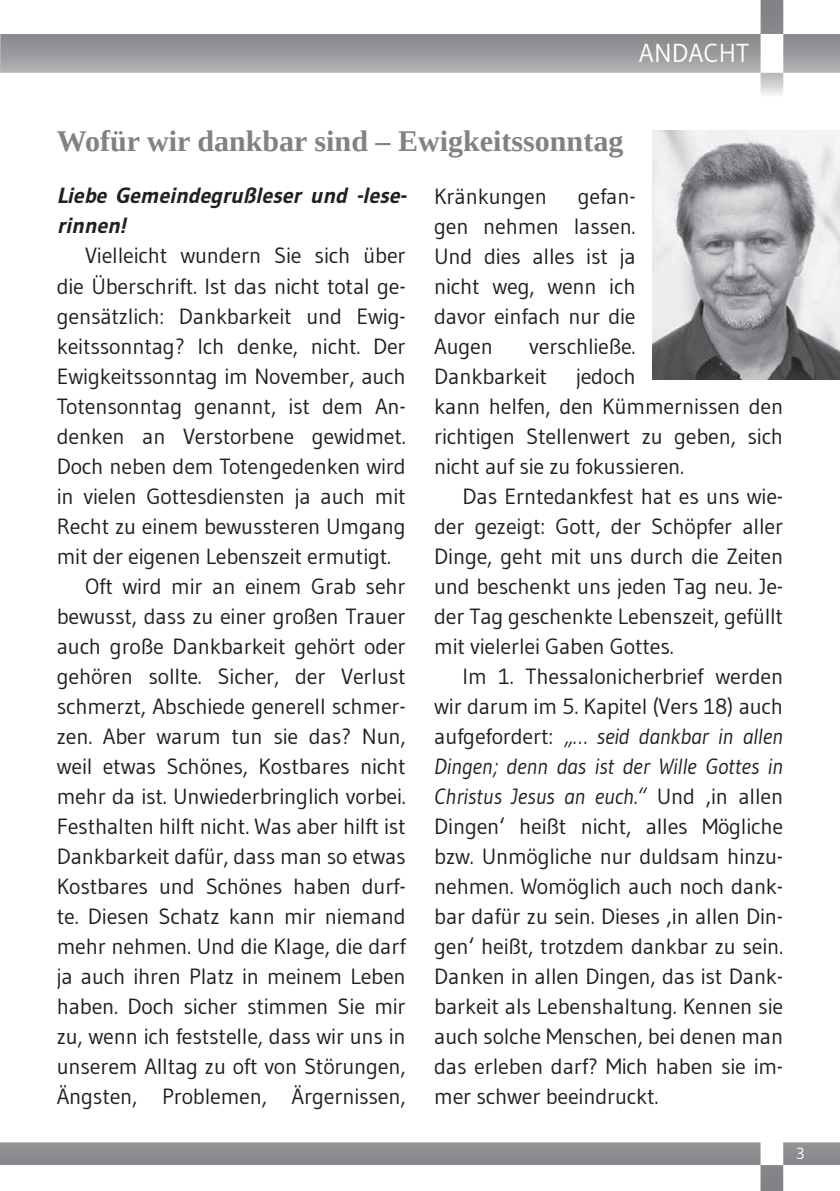
<style>
.page{position:relative;width:840px;height:1191px;background:#fff}
.page>*{position:absolute;margin:0;border:0;box-sizing:border-box;transform-origin:0 0}
.t1{font:700 30px "Tinos";color:#808285}
.t2{font:26px "Gudea";color:#fff}
.t3{font:22px/30px "Gudea";letter-spacing:-.01em;color:#231f20;text-align:justify}
.t4{font:italic 700 22px/30px "Gudea";color:#231f20}
.t5{font:16px "Gudea";color:#fff}
.s1{font-style:italic}
</style>
<div class="page">
<svg style="left:0;top:0;width:839px;height:95px"></svg>
<svg style="left:0;top:1142px;width:839px;height:49px"></svg>
<img style="left:652px;top:130px;width:187px;height:250px">
<p class="t2" style="left:638px;top:37px;width:112px">ANDACHT</p>
<h1 class="t1" style="left:57px;top:120px;width:567px">Wofür wir dankbar sind – Ewigkeitssonntag</h1>
<p class="t4" style="left:57px;top:181px;width:356px">Liebe Gemeindegrußleser und -lese&shy;rinnen!</p>
<p class="t3" style="left:85px;top:240px;width:322px">Vielleicht wundern Sie sich über</p>
<p class="t3" style="left:57px;top:270px;width:350px">die Überschrift. Ist das nicht total ge-</p>
<p class="t3" style="left:57px;top:300px;width:350px">gensätzlich: Dankbarkeit und Ewig-</p>
<p class="t3" style="left:57px;top:330px;width:350px">keitssonntag? Ich denke, nicht. Der</p>
<p class="t3" style="left:57px;top:360px;width:350px">Ewigkeitssonntag im November, auch</p>
<p class="t3" style="left:57px;top:390px;width:350px">Totensonntag genannt, ist dem An-</p>
<p class="t3" style="left:57px;top:420px;width:350px">denken an Verstorbene gewidmet.</p>
<p class="t3" style="left:57px;top:450px;width:350px">Doch neben dem Totengedenken wird</p>
<p class="t3" style="left:57px;top:480px;width:350px">in vielen Gottesdiensten ja auch mit</p>
<p class="t3" style="left:57px;top:510px;width:350px">Recht zu einem bewussteren Umgang</p>
<p class="t3" style="left:57px;top:540px;width:336px">mit der eigenen Lebenszeit ermutigt.</p>
<p class="t3" style="left:85px;top:570px;width:322px">Oft wird mir an einem Grab sehr</p>
<p class="t3" style="left:57px;top:600px;width:350px">bewusst, dass zu einer großen Trauer</p>
<p class="t3" style="left:57px;top:630px;width:350px">auch große Dankbarkeit gehört oder</p>
<p class="t3" style="left:57px;top:660px;width:350px">gehören sollte. Sicher, der Verlust</p>
<p class="t3" style="left:57px;top:690px;width:350px">schmerzt, Abschiede generell schmer-</p>
<p class="t3" style="left:57px;top:720px;width:350px">zen. Aber warum tun sie das? Nun,</p>
<p class="t3" style="left:57px;top:750px;width:350px">weil etwas Schönes, Kostbares nicht</p>
<p class="t3" style="left:57px;top:780px;width:350px">mehr da ist. Unwiederbringlich vorbei.</p>
<p class="t3" style="left:57px;top:810px;width:350px">Festhalten hilft nicht. Was aber hilft ist</p>
<p class="t3" style="left:57px;top:840px;width:350px">Dankbarkeit dafür, dass man so etwas</p>
<p class="t3" style="left:57px;top:871px;width:350px">Kostbares und Schönes haben durf-</p>
<p class="t3" style="left:57px;top:901px;width:350px">te. Diesen Schatz kann mir niemand</p>
<p class="t3" style="left:57px;top:931px;width:350px">mehr nehmen. Und die Klage, die darf</p>
<p class="t3" style="left:57px;top:961px;width:350px">ja auch ihren Platz in meinem Leben</p>
<p class="t3" style="left:57px;top:991px;width:350px">haben. Doch sicher stimmen Sie mir</p>
<p class="t3" style="left:57px;top:1021px;width:350px">zu, wenn ich feststelle, dass wir uns in</p>
<p class="t3" style="left:57px;top:1051px;width:350px">unserem Alltag zu oft von Störungen,</p>
<p class="t3" style="left:57px;top:1081px;width:350px">Ängsten, Problemen, Ärgernissen,</p>
<p class="t3" style="left:434px;top:181px;width:203px;text-indent:143px">gefan&shy;gen nehmen lassen.<br>Und dies alles ist ja nicht weg, wenn ich davor einfach nur die Augen</p>
<p class="t3" style="left:434px;top:181px;width:114px">Kränkungen</p>
<p class="t3" style="left:434px;top:331px;width:203px;text-indent:95px">verschließe.<br>Dankbarkeit</p>
<p class="t3" style="left:434px;top:361px;width:350px;text-align:left;text-indent:142px">jedoch<br>kann helfen, den Kümmernissen den richtigen Stellenwert zu geben, sich nicht auf sie zu fokussieren.</p>
<p class="t3" style="left:434px;top:481px;width:350px;text-indent:28px">Das Erntedankfest hat es uns wie&shy;der gezeigt: Gott, der Schöpfer aller Dinge, geht mit uns durch die Zeiten und beschenkt uns jeden Tag neu. Je&shy;der Tag geschenkte Lebenszeit, gefüllt mit vielerlei Gaben Gottes.</p>
<p class="t3" style="left:434px;top:661px;width:350px;text-indent:28px">Im 1. Thessalonicherbrief werden wir darum im 5. Kapitel (Vers 18) auch aufgefordert: <span class="s1">„… seid dankbar in allen Dingen; denn das ist der Wille Gottes in Christus Jesus an euch.“</span> Und ‚in allen Dingen‘ heißt nicht, alles Mögliche bzw. Unmögliche nur duldsam hinzu&shy;nehmen. Womöglich auch noch dank&shy;bar dafür zu sein. Dieses ‚in allen Din&shy;gen‘ heißt, trotzdem dankbar zu sein.<br>Danken in allen Dingen, das ist Dank&shy;barkeit als Lebenshaltung. Kennen sie auch solche Menschen, bei denen man das erleben darf? Mich haben sie im&shy;mer schwer beeindruckt.</p>
<p class="t5" style="left:795px;top:1143px;width:10px">3</p>
</div>
